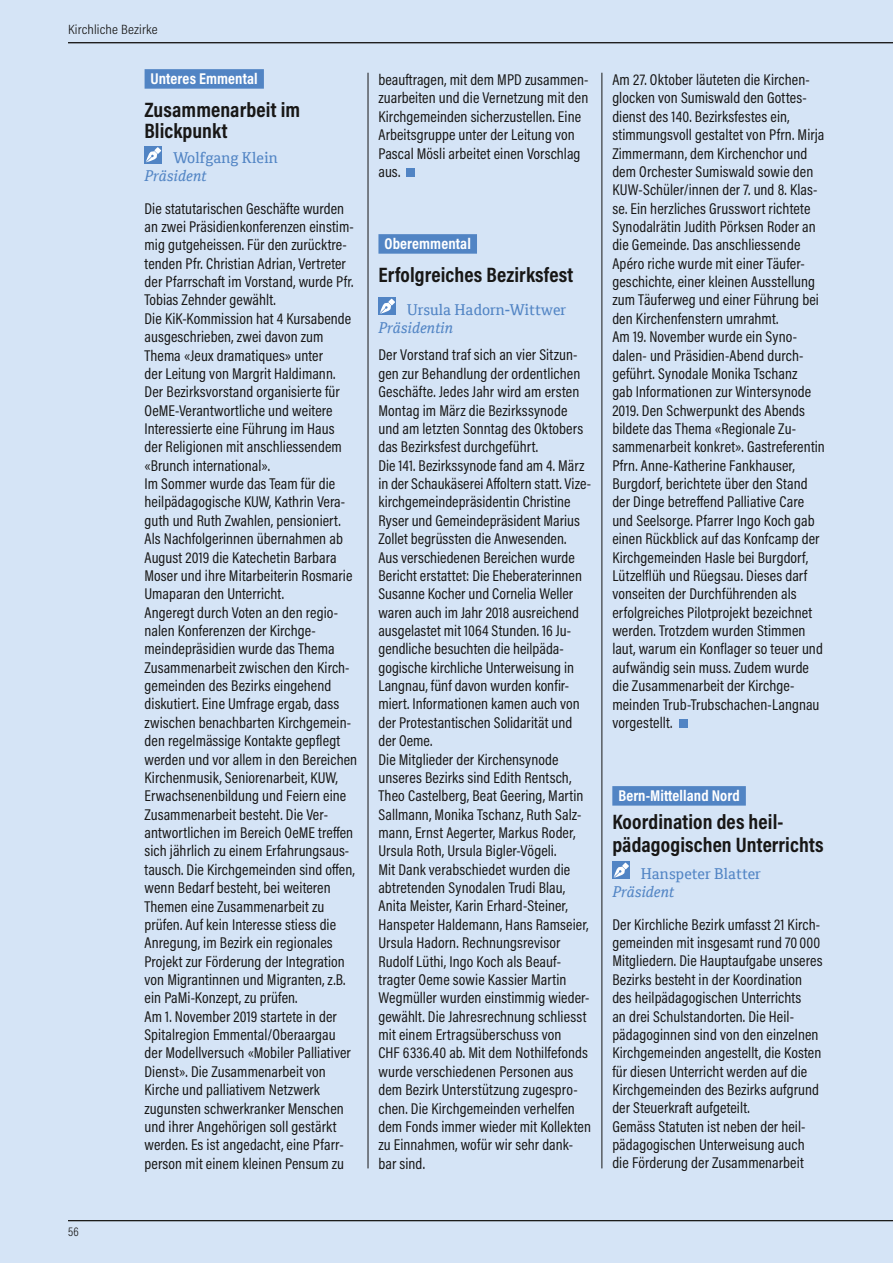
<style>
.page{position:relative;width:893px;height:1263px;background:#d5e4f6}
.page>*{position:absolute;margin:0;border:0;box-sizing:border-box;transform-origin:0 0}
.t1{font:700 21px/21px "Acumin Pro Cond";letter-spacing:.005em;color:#181716}
.t2{font:15.75px/18.3px "Acumin Pro Cond";letter-spacing:.005em;color:#181716}
.t3{font:700 15.75px "Acumin Pro Cond";letter-spacing:.005em;color:#fff}
.t4{font:15px "Cordale";letter-spacing:.005em;color:#5184c4}
.t5{font:italic 15px "Cordale";letter-spacing:.005em;color:#5184c4}
.t6{font:300 13.5px "Acumin Pro Cond";letter-spacing:.01em;color:#181716;scale:1.1 1}
.t7{font:300 12.75px "Acumin Pro Cond";color:#181716}
</style>
<div class="page">
<hr style="left:68px;top:1220px;width:825px;height:1px;background:#181716">
<hr style="left:68px;top:42px;width:825px;height:1px;background:#181716">
<div style="left:145px;top:69px;width:119px;height:20px;background:#5184c4"></div>
<div style="left:145px;top:146px;width:17px;height:17px;background:#5184c4"></div>
<svg style="left:146px;top:151px;width:11px;height:12px"></svg>
<svg style="left:154px;top:147px;width:7px;height:7px"></svg>
<div style="left:378px;top:234px;width:99px;height:20px;background:#5184c4"></div>
<div style="left:407px;top:168px;width:8px;height:9px;background:#5184c4"></div>
<div style="left:378px;top:298px;width:18px;height:17px;background:#5184c4"></div>
<svg style="left:379px;top:302px;width:12px;height:12px"></svg>
<svg style="left:388px;top:299px;width:7px;height:6px"></svg>
<div style="left:612px;top:786px;width:134px;height:20px;background:#5184c4"></div>
<div style="left:679px;top:719px;width:8px;height:9px;background:#5184c4"></div>
<div style="left:612px;top:862px;width:17px;height:17px;background:#5184c4"></div>
<svg style="left:613px;top:866px;width:12px;height:12px"></svg>
<svg style="left:622px;top:863px;width:7px;height:6px"></svg>
<hr style="left:368px;top:73px;width:1px;height:1095px;background:#181716">
<hr style="left:602px;top:73px;width:1px;height:1095px;background:#181716">
<p class="t6" style="left:68px;top:21px;width:83px">Kirchliche Bezirke</p>
<p class="t3" style="left:151px;top:68px;width:109px">Unteres Emmental</p>
<h1 class="t1" style="left:145px;top:99px;width:157px">Zusammenarbeit im<br>Blickpunkt</h1>
<p class="t4" style="left:173px;top:149px;width:106px">Wolfgang Klein</p>
<p class="t5" style="left:145px;top:167px;width:63px">Präsident</p>
<p class="t2" style="left:145px;top:199px;width:214px">Die statutarischen Geschäfte wurden an zwei Präsidienkonferenzen einstim&shy;mig gutgeheissen. Für den zurücktre&shy;tenden Pfr. Christian Adrian, Vertreter der Pfarrschaft im Vorstand, wurde Pfr.<br>Tobias Zehnder gewählt.<br>Die KiK-Kommission hat 4 Kursabende ausgeschrieben, zwei davon zum Thema «Jeux dramatiques» unter<br>der Leitung von Margrit Haldimann.<br>Der Bezirksvorstand organisierte für OeME-Verantwortliche und weitere Interessierte eine Führung im Haus<br>der Religionen mit anschliessendem «Brunch international».<br>Im Sommer wurde das Team für die heilpädagogische KUW, Kathrin Vera&shy;guth und Ruth Zwahlen, pensioniert.<br>Als Nachfolgerinnen übernahmen ab August 2019 die Katechetin Barbara Moser und ihre Mitarbeiterin Rosmarie Umaparan den Unterricht.<br>Angeregt durch Voten an den regio&shy;nalen Konferenzen der Kirchge&shy;meindepräsidien wurde das Thema Zusammenarbeit zwischen den Kirch&shy;gemeinden des Bezirks eingehend diskutiert. Eine Umfrage ergab, dass zwischen benachbarten Kirchgemein&shy;den regelmässige Kontakte gepflegt werden und vor allem in den Bereichen Kirchenmusik, Seniorenarbeit, KUW, Erwachsenenbildung und Feiern eine Zusammenarbeit besteht. Die Ver&shy;antwortlichen im Bereich OeME treffen sich jährlich zu einem Erfahrungsaus&shy;tausch. Die Kirchgemeinden sind offen, wenn Bedarf besteht, bei weiteren Themen eine Zusammenarbeit zu prüfen. Auf kein Interesse stiess die Anregung, im Bezirk ein regionales Projekt zur Förderung der Integration von Migrantinnen und Migranten, z.B. ein PaMi-Konzept, zu prüfen.<br>Am 1. November 2019 startete in der Spitalregion Emmental/Oberaargau der Modellversuch «Mobiler Palliativer Dienst». Die Zusammenarbeit von Kirche und palliativem Netzwerk zugunsten schwerkranker Menschen und ihrer Angehörigen soll gestärkt werden. Es ist angedacht, eine Pfarr&shy;person mit einem kleinen Pensum zu</p>
<p class="t2" style="left:378px;top:70px;width:211px">beauftragen, mit dem MPD zusammen&shy;zuarbeiten und die Vernetzung mit den<br>Kirchgemeinden sicherzustellen. Eine<br>Arbeitsgruppe unter der Leitung von<br>Pascal Mösli arbeitet einen Vorschlag aus.</p>
<p class="t3" style="left:384px;top:233px;width:88px">Oberemmental</p>
<h1 class="t1" style="left:378px;top:264px;width:196px">Erfolgreiches Bezirksfest</h1>
<p class="t4" style="left:407px;top:301px;width:161px">Ursula Hadorn-Wittwer</p>
<p class="t5" style="left:378px;top:319px;width:76px">Präsidentin</p>
<p class="t2" style="left:378px;top:346px;width:214px">Der Vorstand traf sich an vier Sitzun&shy;gen zur Behandlung der ordentlichen Geschäfte. Jedes Jahr wird am ersten Montag im März die Bezirkssynode und am letzten Sonntag des Oktobers das Bezirksfest durchgeführt.<br>Die 141. Bezirkssynode fand am 4. März in der Schaukäserei Affoltern statt. Vize&shy;kirchgemeindepräsidentin Christine Ryser und Gemeindepräsident Marius Zollet begrüssten die Anwesenden.<br>Aus verschiedenen Bereichen wurde Bericht erstattet: Die Eheberaterinnen Susanne Kocher und Cornelia Weller waren auch im Jahr 2018 ausreichend ausgelastet mit 1064 Stunden. 16 Ju&shy;gendliche besuchten die heilpäda&shy;gogische kirchliche Unterweisung in Langnau, fünf davon wurden konfir&shy;miert. Informationen kamen auch von der Protestantischen Solidarität und der Oeme.<br>Die Mitglieder der Kirchensynode unseres Bezirks sind Edith Rentsch, Theo Castelberg, Beat Geering, Martin Sallmann, Monika Tschanz, Ruth Salz&shy;mann, Ernst Aegerter, Markus Roder, Ursula Roth, Ursula Bigler-Vögeli.<br>Mit Dank verabschiedet wurden die abtretenden Synodalen Trudi Blau, Anita Meister, Karin Erhard-Steiner, Hanspeter Haldemann, Hans Ramseier, Ursula Hadorn. Rechnungsrevisor Rudolf Lüthi, Ingo Koch als Beauf&shy;tragter Oeme sowie Kassier Martin Wegmüller wurden einstimmig wieder&shy;gewählt. Die Jahresrechnung schliesst mit einem Ertragsüberschuss von<br>CHF 6336.40 ab. Mit dem Nothilfefonds wurde verschiedenen Personen aus dem Bezirk Unterstützung zugespro&shy;chen. Die Kirchgemeinden verhelfen dem Fonds immer wieder mit Kollekten zu Einnahmen, wofür wir sehr dank&shy;bar sind.</p>
<p class="t2" style="left:612px;top:70px;width:214px">Am 27. Oktober läuteten die Kirchen&shy;glocken von Sumiswald den Gottes&shy;dienst des 140. Bezirksfestes ein, stimmungsvoll gestaltet von Pfrn. Mirja Zimmermann, dem Kirchenchor und dem Orchester Sumiswald sowie den KUW-Schüler/innen der 7. und 8. Klas&shy;se. Ein herzliches Grusswort richtete Synodalrätin Judith Pörksen Roder an die Gemeinde. Das anschliessende Apéro riche wurde mit einer Täufer&shy;geschichte, einer kleinen Ausstellung zum Täuferweg und einer Führung bei den Kirchenfenstern umrahmt.<br>Am 19. November wurde ein Syno&shy;dalen- und Präsidien-Abend durch&shy;geführt. Synodale Monika Tschanz<br>gab Informationen zur Wintersynode 2019. Den Schwerpunkt des Abends bildete das Thema «Regionale Zu&shy;sammenarbeit konkret». Gastreferentin Pfrn. Anne-Katherine Fankhauser, Burgdorf, berichtete über den Stand der Dinge betreffend Palliative Care und Seelsorge. Pfarrer Ingo Koch gab einen Rückblick auf das Konfcamp der Kirchgemeinden Hasle bei Burgdorf, Lützelflüh und Rüegsau. Dieses darf vonseiten der Durchführenden als erfolgreiches Pilotprojekt bezeichnet werden. Trotzdem wurden Stimmen laut, warum ein Konflager so teuer und aufwändig sein muss. Zudem wurde die Zusammenarbeit der Kirchge&shy;meinden Trub-Trubschachen-Langnau vorgestellt.</p>
<p class="t3" style="left:618px;top:785px;width:123px">Bern-Mittelland Nord</p>
<h1 class="t1" style="left:612px;top:810px;width:213px;line-height:22.5px">Koordination des heil&shy;pädagogischen Unterrichts</h1>
<p class="t4" style="left:641px;top:865px;width:122px">Hanspeter Blatter</p>
<p class="t5" style="left:612px;top:883px;width:63px">Präsident</p>
<p class="t2" style="left:612px;top:915px;width:212px">Der Kirchliche Bezirk umfasst 21 Kirch&shy;gemeinden mit insgesamt rund 70 000<br>Mitgliedern. Die Hauptaufgabe unseres Bezirks besteht in der Koordination des heilpädagogischen Unterrichts<br>an drei Schulstandorten. Die Heil&shy;pädagoginnen sind von den einzelnen Kirchgemeinden angestellt, die Kosten für diesen Unterricht werden auf die Kirchgemeinden des Bezirks aufgrund der Steuerkraft aufgeteilt.<br>Gemäss Statuten ist neben der heil&shy;pädagogischen Unterweisung auch die Förderung der Zusammenarbeit</p>
<p class="t7" style="left:68px;top:1224px;width:12px">56</p>
</div>
